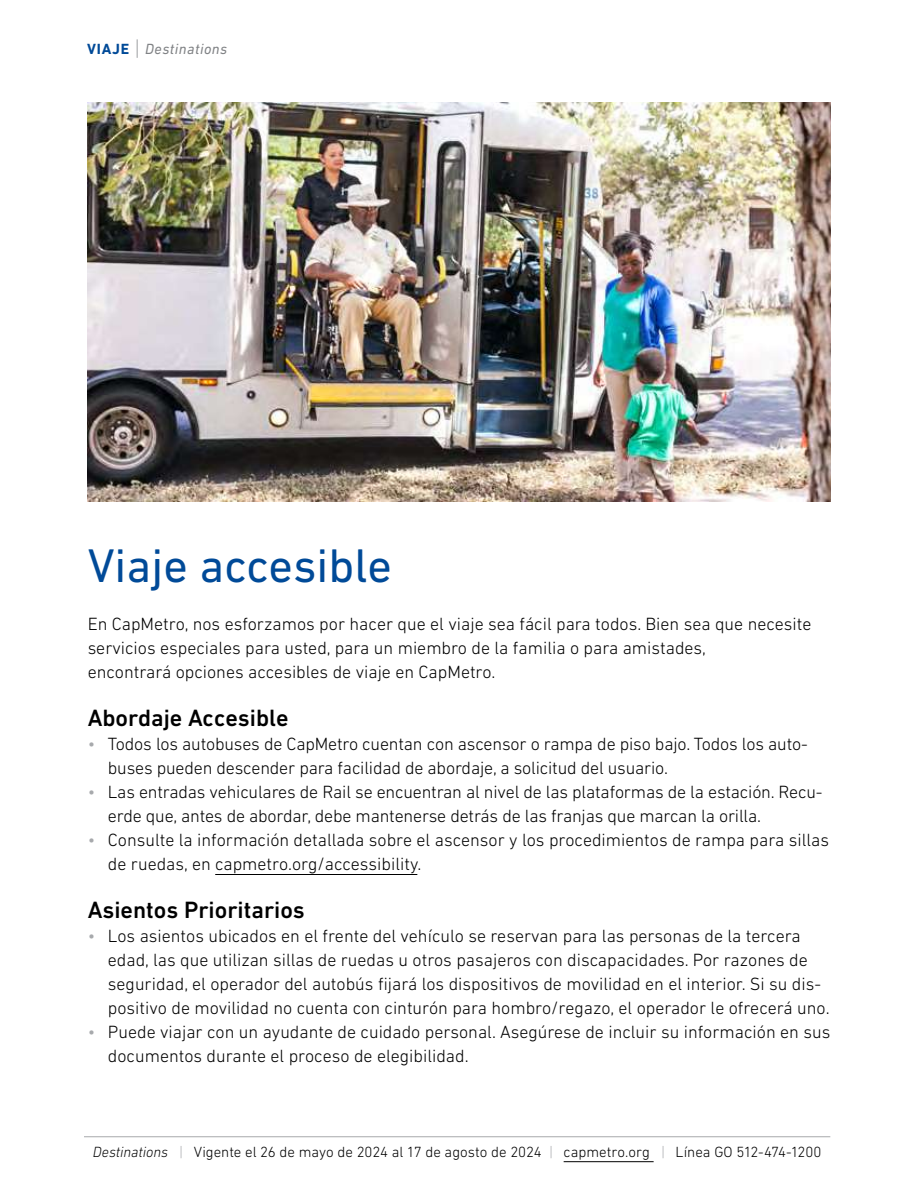
<style>
.page{position:relative;width:918px;height:1188px;background:#fff}
.page>*{position:absolute;margin:0;border:0;box-sizing:border-box;transform-origin:0 0}
.t1{font:48px "DIN Next LT Pro";color:#004a98}
.t2{font:500 24px "DIN Next LT Pro";color:#000}
.t3{font:300 18px/24px "DIN Next LT Pro";color:#000}
.t4{font:300 15px "DIN Next LT Pro";color:#000}
.t5{font:italic 15px "DIN Next LT Pro";letter-spacing:.03em;color:#808285}
.s1{font-weight:700;font-style:normal;color:#004a98}
.s2{font-weight:300;font-style:normal;font-size:22.5px}
.s3{color:#a7a9ac}
.s4{font-style:italic}
.s5{font-style:italic;color:#a7a9ac}
</style>
<div class="page">
<hr style="left:84px;top:1137px;width:746px;height:1px;background:#a7a9ac">
<hr style="left:564px;top:1161px;width:90px;height:1px;background:#000">
<hr style="left:215px;top:874px;width:202px;height:1px;background:#000">
<img style="left:88px;top:102px;width:743px;height:399px">
<p class="t5" style="left:87px;top:40px;width:141px"><span class="s1">VIAJE</span> <span class="s2">|</span> Destinations</p>
<h1 class="t1" style="left:88px;top:538px;width:306px">Viaje accesible</h1>
<p class="t3" style="left:88px;top:612px;width:725px">En CapMetro, nos esforzamos por hacer que el viaje sea fácil para todos. Bien sea que necesite servicios especiales para usted, para un miembro de la familia o para amistades,<br>encontrará opciones accesibles de viaje en CapMetro.</p>
<h2 class="t2" style="left:88px;top:704px;width:202px">Abordaje Accesible</h2>
<p class="t3" style="left:108px;top:732px;width:701px;text-indent:-20px"><span class="s3">•</span> Todos los autobuses de CapMetro cuentan con ascensor o rampa de piso bajo. Todos los auto&shy;buses pueden descender para facilidad de abordaje, a solicitud del usuario.</p>
<p class="t3" style="left:108px;top:780px;width:716px;text-indent:-20px"><span class="s3">•</span> Las entradas vehiculares de Rail se encuentran al nivel de las plataformas de la estación. Recu&shy;erde que, antes de abordar, debe mantenerse detrás de las franjas que marcan la orilla.</p>
<p class="t3" style="left:108px;top:828px;width:723px;text-indent:-20px"><span class="s3">•</span> Consulte la información detallada sobre el ascensor y los procedimientos de rampa para sillas de ruedas, en capmetro.org/accessibility.</p>
<h2 class="t2" style="left:88px;top:896px;width:219px">Asientos Prioritarios</h2>
<p class="t3" style="left:108px;top:924px;width:723px;text-indent:-20px"><span class="s3">•</span> Los asientos ubicados en el frente del vehículo se reservan para las personas de la tercera edad, las que utilizan sillas de ruedas u otros pasajeros con discapacidades. Por razones de seguridad, el operador del autobús fijará los dispositivos de movilidad en el interior. Si su dis&shy;positivo de movilidad no cuenta con cinturón para hombro/regazo, el operador le ofrecerá uno.</p>
<p class="t3" style="left:108px;top:1020px;width:724px;text-indent:-20px"><span class="s3">•</span> Puede viajar con un ayudante de cuidado personal. Asegúrese de incluir su información en sus documentos durante el proceso de elegibilidad.</p>
<p class="t4" style="left:93px;top:1143px;width:730px"><span class="s4">Destinations</span> <span class="s5">|</span> Vigente el 26 de mayo de 2024 al 17 de agosto de 2024 <span class="s5">|</span> capmetro.org <span class="s5">|</span> Línea GO 512-474-1200</p>
</div>
